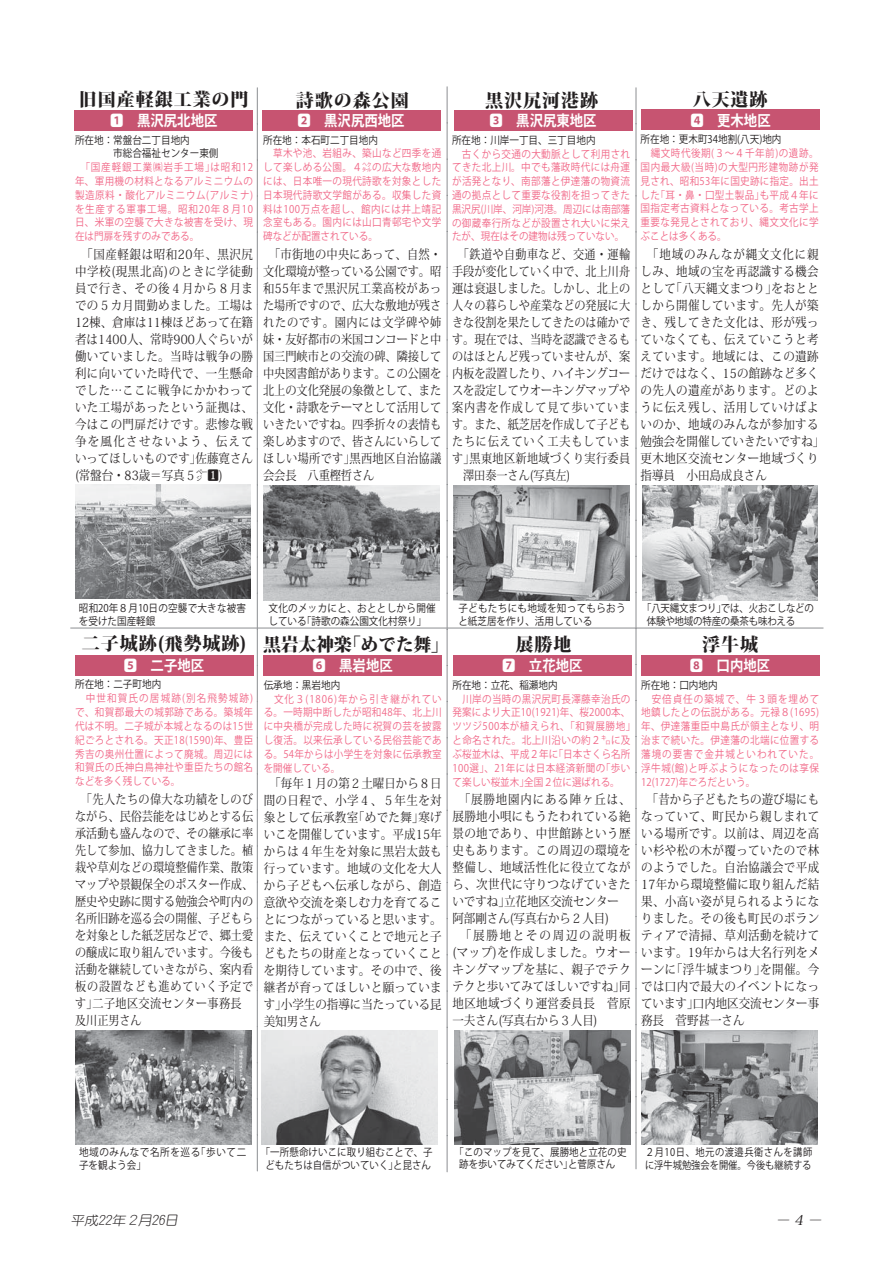
<style>
.page{position:relative;width:893px;height:1263px;background:#fff}
.page>*{position:absolute;margin:0;border:0;box-sizing:border-box;transform-origin:0 0}
.t1{font:18px "Koz Min Pro Heavy 90 msp RKSJ H";letter-spacing:.05em;color:#231f20}
.t2{font:18px "Koz Min Pro Heavy 90 msp RKSJ H";letter-spacing:-.01em;color:#231f20}
.t3{font:14.85px "Koz Go Pro Bold 90 msp RKSJ V";color:#fff;scale:.9 1}
.t4{font:italic 13.65px "Koz Min Pro Light 90 msp RKSJ H";color:#231f20;scale:1.09 1}
.t5{font:italic 13.65px "Koz Min Pro Light 90 msp RKSJ H";color:#231f20;scale:1.16 1}
.t6{font:italic 13.5px "DF Maru Gothic Std W3 90 msp RKSJ H";color:#231f20}
.t7{font:12.75px/17px "Koz Min Pro Regular 90 msp RKSJ H";letter-spacing:.035em;color:#231f20;text-align:justify;scale:.9 1}
.t8{font:12.75px/17px "Koz Min Pro Regular 90 msp RKSJ H";letter-spacing:.035em;color:#231f20;text-align:justify;scale:.87 1}
.t9{font:12.75px/17px "Koz Min Pro Regular 90 msp RKSJ H";letter-spacing:.035em;color:#231f20;text-align:justify;scale:.88 1}
.t10{font:10.65px/13.8px "Koz Go Pro Regular 90 msp RKSJ V";letter-spacing:.035em;color:#f16787;text-align:justify;scale:.9 1}
.t11{font:10.65px/13.8px "Koz Go Pro Regular 90 msp RKSJ V";color:#231f20;scale:.9 1}
.t12{font:10.65px/12.8px "Koz Go Pro Regular 90 msp RKSJ V";color:#231f20;scale:.89 1}
.t13{font:10.65px/12.8px "Koz Go Pro Regular 90 msp RKSJ V";letter-spacing:.03em;color:#231f20;scale:.9 1}
.t14{font:10.65px/12.8px "Koz Go Pro Regular 90 msp RKSJ V";letter-spacing:.03em;color:#231f20;scale:.87 1}
.t15{font:10.65px/12.8px "Koz Go Pro Regular 90 msp RKSJ V";letter-spacing:-.02em;color:#231f20;scale:.89 1}
.t16{font:10.65px/12.8px "Koz Go Pro Regular 90 msp RKSJ V";letter-spacing:.06em;color:#231f20;scale:.9 1}
.s1{font-size:12.75px}
.s2{font-size:13.65px}
</style>
<div class="page">
<svg style="left:447px;top:87px;width:1px;height:1085px"></svg>
<hr style="left:70px;top:628px;width:753px;height:1px;background:#939598">
<svg style="left:635px;top:88px;width:1px;height:1081px"></svg>
<svg style="left:257px;top:88px;width:1px;height:1083px"></svg>
<div style="left:75px;top:110px;width:178px;height:21px;background:#c75471"></div>
<div style="left:262px;top:110px;width:178px;height:21px;background:#c75471"></div>
<div style="left:454px;top:110px;width:178px;height:21px;background:#c75471"></div>
<div style="left:641px;top:109px;width:179px;height:21px;background:#c75471"></div>
<div style="left:75px;top:655px;width:178px;height:21px;background:#c75471"></div>
<div style="left:263px;top:655px;width:179px;height:21px;background:#c75471"></div>
<div style="left:453px;top:655px;width:179px;height:21px;background:#c75471"></div>
<div style="left:641px;top:655px;width:178px;height:21px;background:#c75471"></div>
<img style="left:75px;top:484px;width:176px;height:115px">
<img style="left:264px;top:486px;width:175px;height:114px">
<img style="left:454px;top:486px;width:175px;height:114px">
<img style="left:642px;top:485px;width:176px;height:115px">
<img style="left:75px;top:1030px;width:176px;height:115px">
<img style="left:262px;top:1031px;width:175px;height:114px">
<img style="left:455px;top:1031px;width:175px;height:114px">
<img style="left:641px;top:1031px;width:176px;height:114px">
<h1 class="t1" style="left:79px;top:92px;width:171px">旧国産軽銀工業の門</h1>
<p class="t3" style="left:110px;top:115px;width:121px">1　黒沢尻北地区</p>
<p class="t11" style="left:75px;top:134px;width:161px">所在地：常盤台二丁目地内<br>　　　　市総合福祉センター東側</p>
<p class="t10" style="left:75px;top:162px;width:199px">　｢国産軽銀工業㈱岩手工場｣は昭和12年、軍用機の材料となるアルミニウムの製造原料・酸化アルミニウム(アルミナ)を生産する軍事工場。昭和20年８月10日、米軍の空襲で大きな被害を受け、現在は門扉を残すのみである。</p>
<p class="t7" style="left:75px;top:248px;width:199px">　｢国産軽銀は昭和20年、黒沢尻中学校(現黒北高)のときに学徒動員で行き、その後４月から８月までの５カ月間勤めました。工場は12棟、倉庫は11棟ほどあって在籍者は1400人、常時900人ぐらいが働いていました。当時は戦争の勝利に向いていた時代で、一生懸命でした…ここに戦争にかかわっていた工場があったという証拠は、今はこの門扉だけです。悲惨な戦争を風化させないよう、伝えていってほしいものです｣佐藤寛さん(常盤台・83歳＝写真５㌻1)</p>
<h1 class="t1" style="left:296px;top:93px;width:114px">詩歌の森公園</h1>
<p class="t3" style="left:297px;top:115px;width:121px">2　黒沢尻西地区</p>
<p class="t11" style="left:263px;top:134px;width:129px">所在地：本石町二丁目地内</p>
<p class="t10" style="left:263px;top:148px;width:199px">　草木や池、岩組み、築山など四季を通して楽しめる公園。４㌶の広大な敷地内には、日本唯一の現代詩歌を対象とした日本現代詩歌文学館がある。収集した資料は100万点を超し、館内には井上靖記念室もある。園内には山口青邨宅や文学碑などが配置されている。</p>
<p class="t9" style="left:263px;top:248px;width:204px">　｢市街地の中央にあって、自然・文化環境が整っている公園です。昭和55年まで黒沢尻工業高校があった場所ですので、広大な敷地が残されたのです。園内には文学碑や姉妹・友好都市の米国コンコードと中国三門峡市との交流の碑、隣接して中央図書館があります。この公園を北上の文化発展の象徴として、また文化・詩歌をテーマとして活用していきたいですね。四季折々の表情も楽しめますので、皆さんにいらしてほしい場所です｣黒西地区自治協議会会長　八重樫哲さん</p>
<h1 class="t1" style="left:485px;top:93px;width:114px">黒沢尻河港跡</h1>
<p class="t3" style="left:489px;top:115px;width:121px">3　黒沢尻東地区</p>
<p class="t11" style="left:452px;top:134px;width:161px">所在地：川岸一丁目、三丁目地内</p>
<p class="t10" style="left:452px;top:148px;width:199px">　古くから交通の大動脈として利用されてきた北上川。中でも藩政時代には舟運が活発となり、南部藩と伊達藩の物資流通の拠点として重要な役割を担ってきた黒沢尻(川岸、河岸)河港。周辺には南部藩の御蔵奉行所などが設置され大いに栄えたが、現在はその建物は残っていない。</p>
<p class="t8" style="left:452px;top:248px;width:206px">　｢鉄道や自動車など、交通・運輸手段が変化していく中で、北上川舟運は衰退しました。しかし、北上の人々の暮らしや産業などの発展に大きな役割を果たしてきたのは確かです。現在では、当時を認識できるものはほとんど残っていませんが、案内板を設置したり、ハイキングコースを設定してウオーキングマップや案内書を作成して見て歩いています。また、紙芝居を作成して子どもたちに伝えていく工夫もしています｣黒東地区新地域づくり実行委員　澤田泰一さん(写真左)</p>
<h1 class="t1" style="left:693px;top:93px;width:76px">八天遺跡</h1>
<p class="t3" style="left:690px;top:114px;width:91px">4　更木地区</p>
<p class="t11" style="left:640px;top:134px;width:158px">所在地：更木町34地割(八天)地内</p>
<p class="t10" style="left:640px;top:148px;width:199px">　縄文時代後期(３～４千年前)の遺跡。国内最大級(当時)の大型円形建物跡が発見され、昭和53年に国史跡に指定。出土した｢耳・鼻・口型土製品｣も平成４年に国指定考古資料となっている。考古学上重要な発見とされており、縄文文化に学ぶことは多くある。</p>
<p class="t7" style="left:640px;top:247px;width:199px">　｢地域のみんなが縄文文化に親しみ、地域の宝を再認識する機会として｢八天縄文まつり｣をおととしから開催しています。先人が築き、残してきた文化は、形が残っていなくても、伝えていこうと考えています。地域には、この遺跡だけではなく、15の館跡など多くの先人の遺産があります。どのように伝え残し、活用していけばよいのか、地域のみんなが参加する勉強会を開催していきたいですね｣更木地区交流センター地域づくり指導員　小田島成良さん</p>
<p class="t11" style="left:79px;top:603px;width:187px;line-height:12.8px">昭和20年８月10日の空襲で大きな被害を受けた国産軽銀</p>
<h1 class="t1" style="left:82px;top:637px;width:166px">二子城跡(飛勢城跡)</h1>
<p class="t3" style="left:124px;top:660px;width:91px">5　二子地区</p>
<p class="t11" style="left:75px;top:679px;width:97px">所在地：二子町地内</p>
<p class="t10" style="left:75px;top:693px;width:199px">　中世和賀氏の居城跡(別名飛勢城跡)で、和賀郡最大の城郭跡である。築城年代は不明。二子城が本城となるのは15世紀ごろとされる。天正18(1590)年、豊臣秀吉の奥州仕置によって廃城。周辺には和賀氏の氏神白鳥神社や重臣たちの館名などを多く残している。</p>
<p class="t8" style="left:75px;top:793px;width:206px">　｢先人たちの偉大な功績をしのびながら、民俗芸能をはじめとする伝承活動も盛んなので、その継承に率先して参加、協力してきました。植栽や草刈などの環境整備作業、散策マップや景観保全のポスター作成、歴史や史跡に関する勉強会や町内の名所旧跡を巡る会の開催、子どもらを対象とした紙芝居などで、郷土愛の醸成に取り組んでいます。今後も活動を継続していきながら、案内看板の設置なども進めていく予定です｣二子地区交流センター事務長　及川正男さん</p>
<p class="t13" style="left:268px;top:603px;width:187px">文化のメッカにと、おととしから開催している｢詩歌の森公園文化村祭り｣</p>
<p class="t13" style="left:458px;top:603px;width:187px">子どもたちにも地域を知ってもらおうと紙芝居を作り、活用している</p>
<p class="t15" style="left:647px;top:603px;width:189px">｢八天縄文まつり｣では、火おこしなどの体験や地域の特産の桑茶も味わえる</p>
<h1 class="t2" style="left:263px;top:637px;width:179px">黒岩太神楽｢めでた舞｣</h1>
<p class="t3" style="left:312px;top:660px;width:91px">6　黒岩地区</p>
<p class="t11" style="left:264px;top:679px;width:87px">伝承地：黒岩地内</p>
<p class="t10" style="left:264px;top:693px;width:199px">　文化３(1806)年から引き継がれている。一時期中断したが昭和48年、北上川に中央橋が完成した時に祝賀の芸を披露し復活。以来伝承している民俗芸能である。54年からは小学生を対象に伝承教室を開催している。</p>
<p class="t7" style="left:264px;top:776px;width:199px">　｢毎年１月の第２土曜日から８日間の日程で、小学４、５年生を対象として伝承教室｢めでた舞｣寒げいこを開催しています。平成15年からは４年生を対象に黒岩太鼓も行っています。地域の文化を大人から子どもへ伝承しながら、創造意欲や交流を楽しむ力を育てることにつながっていると思います。また、伝えていくことで地元と子どもたちの財産となっていくことを期待しています。その中で、後継者が育ってほしいと願っています｣小学生の指導に当たっている昆美知男さん</p>
<h1 class="t1" style="left:515px;top:637px;width:58px">展勝地</h1>
<p class="t3" style="left:502px;top:660px;width:91px">7　立花地区</p>
<p class="t11" style="left:452px;top:679px;width:118px">所在地：立花、稲瀬地内</p>
<p class="t10" style="left:452px;top:693px;width:199px">　川岸の当時の黒沢尻町長澤藤幸治氏の発案により大正10(1921)年、桜2000本、ツツジ500本が植えられ、｢和賀展勝地｣と命名された。北上川沿いの約２㌔に及ぶ桜並木は、平成２年に｢日本さくら名所100選｣、21年には日本経済新聞の｢歩いて楽しい桜並木｣全国２位に選ばれる。</p>
<p class="t7" style="left:452px;top:793px;width:199px;text-align:left">　｢展勝地園内にある陣ヶ丘は、展勝地小唄にもうたわれている絶景の地であり、中世館跡という歴史もあります。この周辺の環境を整備し、地域活性化に役立てながら、次世代に守りつなげていきたいですね｣立花地区交流センター　阿部剛さん(写真右から２人目)<br>　｢展勝地とその周辺の説明板(マップ)を作成しました。ウオーキングマップを基に、親子でテクテクと歩いてみてほしいですね｣同地区地域づくり運営委員長　菅原一夫さん(写真右から３人目)</p>
<h1 class="t1" style="left:702px;top:637px;width:58px">浮牛城</h1>
<p class="t3" style="left:690px;top:660px;width:91px">8　口内地区</p>
<p class="t11" style="left:641px;top:679px;width:87px">所在地：口内地内</p>
<p class="t10" style="left:641px;top:693px;width:199px">　安倍貞任の築城で、牛３頭を埋めて地鎮したとの伝説がある。元禄８(1695)年、伊達藩重臣中島氏が領主となり、明治まで続いた。伊達藩の北端に位置する藩境の要害で金井城といわれていた。浮牛城(館)と呼ぶようになったのは享保12(1727)年ごろだという。</p>
<p class="t7" style="left:641px;top:793px;width:199px">　｢昔から子どもたちの遊び場にもなっていて、町民から親しまれている場所です。以前は、周辺を高い杉や松の木が覆っていたので林のようでした。自治協議会で平成17年から環境整備に取り組んだ結果、小高い姿が見られるようになりました。その後も町民のボランティアで清掃、草刈活動を続けています。19年からは大名行列をメーンに｢浮牛城まつり｣を開催。今では口内で最大のイベントになっています｣口内地区交流センター事務長　菅野甚一さん</p>
<p class="t16" style="left:79px;top:1147px;width:187px">地域のみんなで名所を巡る｢歩いて二子を観よう会｣</p>
<p class="t12" style="left:265px;top:1147px;width:189px">｢一所懸命けいこに取り組むことで、子どもたちは自信がついていく｣と昆さん</p>
<p class="t12" style="left:459px;top:1147px;width:189px">｢このマップを見て、展勝地と立花の史跡を歩いてみてください｣と菅原さん</p>
<p class="t14" style="left:645px;top:1147px;width:194px">２月10日、地元の渡邉兵衛さんを講師に浮牛城勉強会を開催。今後も継続する</p>
<p class="t6" style="left:71px;top:1215px;width:111px"><span class="s1">平成</span>22<span class="s1">年</span><span class="s2">２</span>月<span class="s2">26</span>日</p>
<p class="t4" style="left:775px;top:1215px;width:46px">－ －</p>
<p class="t5" style="left:794px;top:1215px;width:12px">4</p>
</div>
